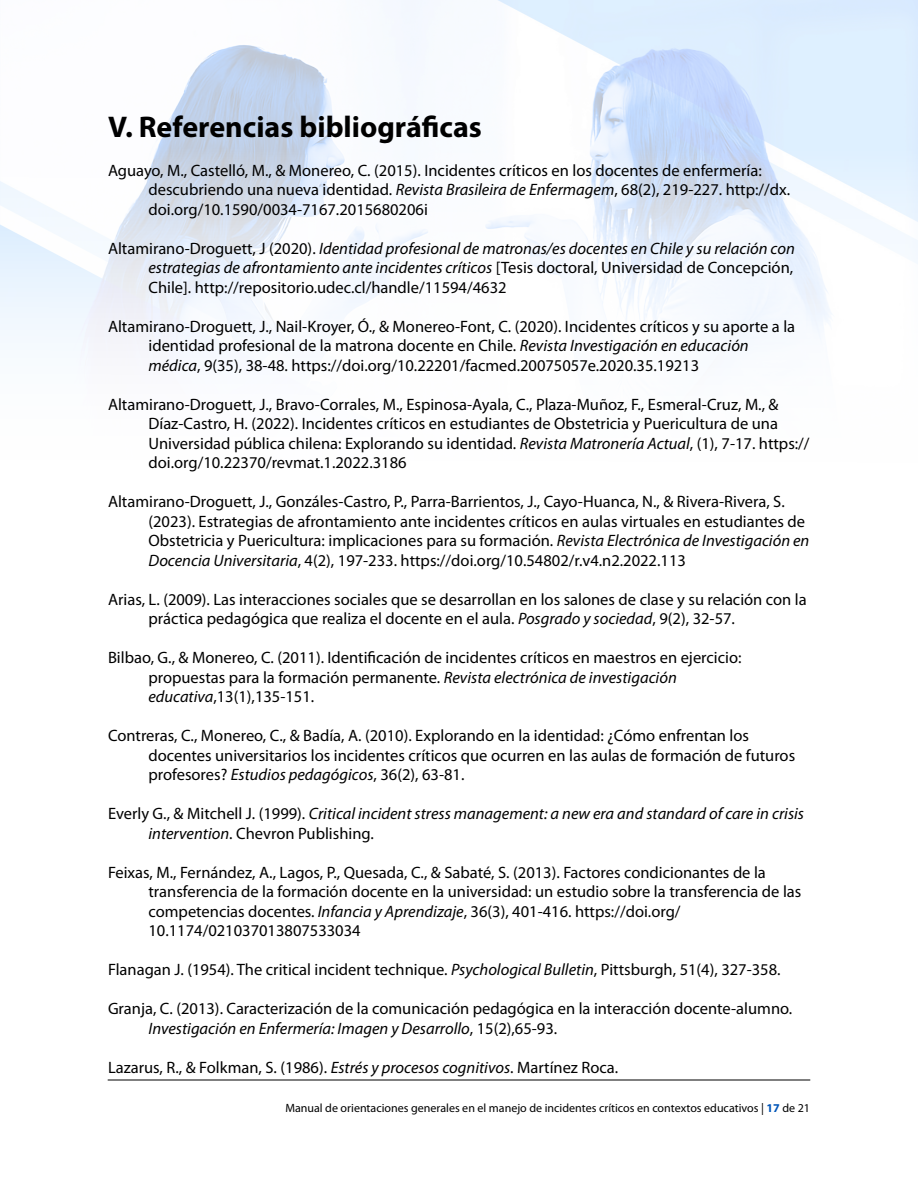
<style>
.page{position:relative;width:918px;height:1188px;background:#fff}
.page>*{position:absolute;margin:0;border:0;box-sizing:border-box;transform-origin:0 0}
.t1{font:700 30px "Myriad Pro";color:#000}
.t2{font:16.5px/19.5px "Myriad Pro";color:#000}
.t3{font:italic 16.5px/19.5px "Myriad Pro";color:#000}
.t4{font:12px "Myriad Pro";color:#000}
.s1{font-style:italic}
.s2{font-style:normal}
.s3{font-weight:700;color:#0055b8}
</style>
<div class="page">
<hr style="left:108px;top:1080px;width:702px;height:1px;background:#000">
<img style="left:0;top:0;width:918px;height:345px">
<h1 class="t1" style="left:108px;top:114px;width:376px">V. Referencias bibliográficas</h1>
<p class="t2" style="left:148px;top:162px;width:643px;text-indent:-40px">Aguayo, M., Castelló, M., &amp; Monereo, C. (2015). Incidentes críticos en los docentes de enfermería: descubriendo una nueva identidad. <span class="s1">Revista Brasileira de Enfermagem</span>, 68(2), 219-227. http://dx. doi.org/10.1590/0034-7167.2015680206i</p>
<p class="t2" style="left:148px;top:240px;width:648px;text-align:justify;text-indent:-40px">Altamirano-Droguett, J (2020). <span class="s1">Identidad profesional de matronas/es docentes en Chile y su relación con estrategias de afrontamiento ante incidentes críticos</span> [Tesis doctoral, Universidad de Concepción, Chile]. http://repositorio.udec.cl/handle/11594/4632</p>
<p class="t2" style="left:148px;top:318px;width:648px;text-indent:-40px">Altamirano-Droguett, J., Nail-Kroyer, Ó., &amp; Monereo-Font, C. (2020). Incidentes críticos y su aporte a la identidad profesional de la matrona docente en Chile. <span class="s1">Revista Investigación en educación médica</span>, 9(35), 38-48. https://doi.org/10.22201/facmed.20075057e.2020.35.19213</p>
<p class="t2" style="left:148px;top:396px;width:663px;text-indent:-40px">Altamirano-Droguett, J., Bravo-Corrales, M., Espinosa-Ayala, C., Plaza-Muñoz, F., Esmeral-Cruz, M., &amp; Díaz-Castro, H. (2022). Incidentes críticos en estudiantes de Obstetricia y Puericultura de una Universidad pública chilena: Explorando su identidad. <span class="s1">Revista Matronería Actual</span>, (1), 7-17. https:// doi.org/10.22370/revmat.1.2022.3186</p>
<p class="t2" style="left:148px;top:493px;width:662px;text-indent:-40px">Altamirano-Droguett, J., Gonzáles-Castro, P., Parra-Barrientos, J., Cayo-Huanca, N., &amp; Rivera-Rivera, S. (2023). Estrategias de afrontamiento ante incidentes críticos en aulas virtuales en estudiantes de Obstetricia y Puericultura: implicaciones para su formación. <span class="s1">Revista Electrónica de Investigación en Docencia Universitaria</span>, 4(2), 197-233. https://doi.org/10.54802/r.v4.n2.2022.113</p>
<p class="t2" style="left:148px;top:591px;width:660px;text-indent:-40px">Arias, L. (2009). Las interacciones sociales que se desarrollan en los salones de clase y su relación con la práctica pedagógica que realiza el docente en el aula. <span class="s1">Posgrado y sociedad</span>, 9(2), 32-57.</p>
<p class="t2" style="left:148px;top:649px;width:594px;text-indent:-40px">Bilbao, G., &amp; Monereo, C. (2011). Identificación de incidentes críticos en maestros en ejercicio: propuestas para la formación permanente. <span class="s1">Revista electrónica de investigación educativa</span>,13(1),135-151.</p>
<p class="t2" style="left:148px;top:727px;width:648px;text-indent:-40px">Contreras, C., Monereo, C., &amp; Badía, A. (2010). Explorando en la identidad: ¿Cómo enfrentan los docentes universitarios los incidentes críticos que ocurren en las aulas de formación de futuros profesores? <span class="s1">Estudios pedagógicos</span>, 36(2), 63-81.</p>
<p class="t3" style="left:148px;top:805px;width:657px;text-indent:-40px"><span class="s2">Everly G., &amp; Mitchell J. (1999).</span> Critical incident stress management: a new era and standard of care in crisis intervention<span class="s2">. Chevron Publishing.</span></p>
<p class="t2" style="left:148px;top:864px;width:654px;text-indent:-40px">Feixas, M., Fernández, A., Lagos, P., Quesada, C., &amp; Sabaté, S. (2013). Factores condicionantes de la transferencia de la formación docente en la universidad: un estudio sobre la transferencia de las competencias docentes. <span class="s1">Infancia y Aprendizaje</span>, 36(3), 401-416. https://doi.org/ 10.1174/021037013807533034</p>
<p class="t2" style="left:108px;top:961px;width:674px">Flanagan J. (1954). The critical incident technique. <span class="s1">Psychological Bulletin</span>, Pittsburgh, 51(4), 327-358.</p>
<p class="t2" style="left:148px;top:1000px;width:645px;text-indent:-40px">Granja, C. (2013). Caracterización de la comunicación pedagógica en la interacción docente-alumno.<br><span class="s1">Investigación en Enfermería: Imagen y Desarrollo</span>, 15(2),65-93.</p>
<p class="t2" style="left:108px;top:1059px;width:512px">Lazarus, R., &amp; Folkman, S. (1986). <span class="s1">Estrés y procesos cognitivos</span>. Martínez Roca.</p>
<p class="t4" style="left:285px;top:1102px;width:526px">Manual de orientaciones generales en el manejo de incidentes críticos en contextos educativos | <span class="s3">17</span> de 21</p>
</div>
